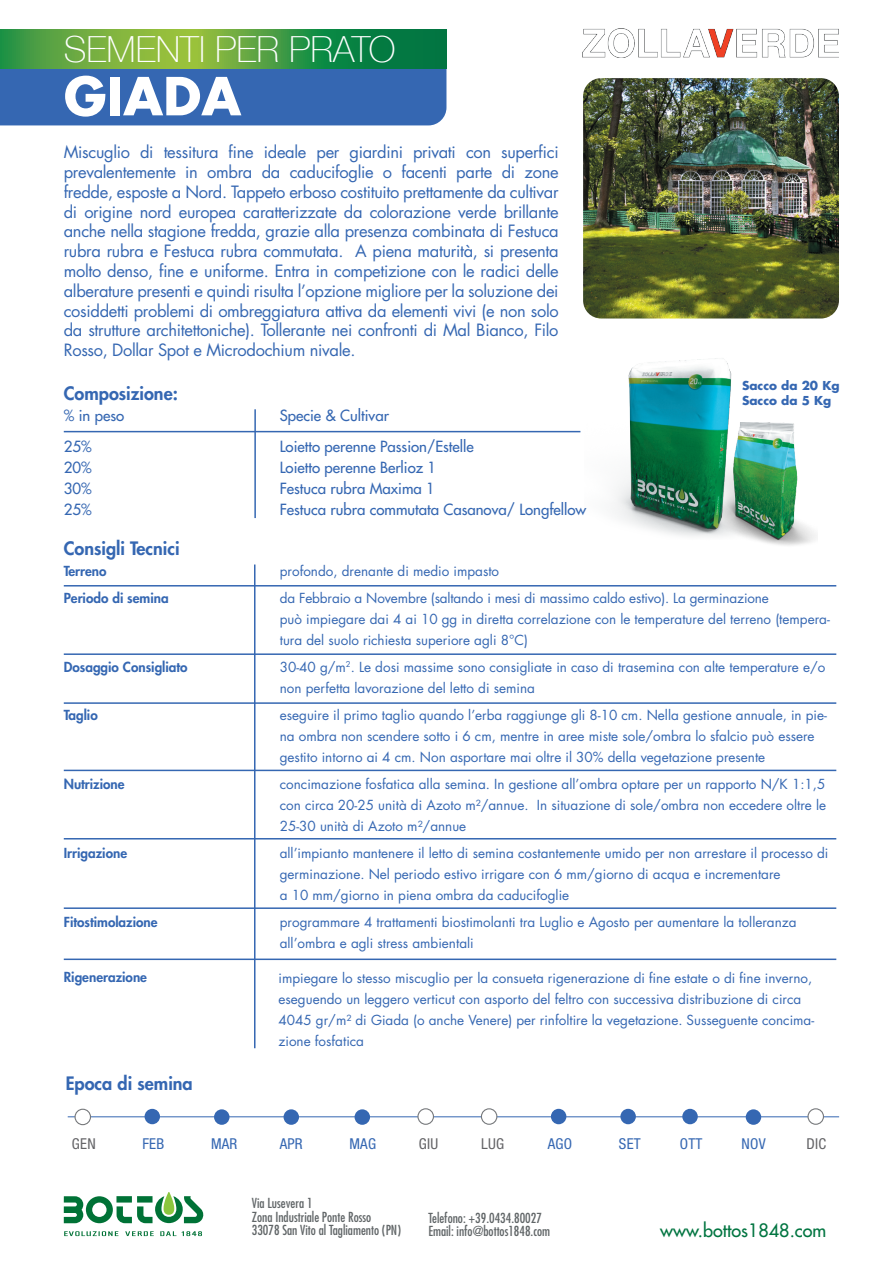
<style>
.page{position:relative;width:893px;height:1263px;background:#fff}
.page>*{position:absolute;margin:0;border:0;box-sizing:border-box;transform-origin:0 0}
.t1{font:700 51px "Futura Std";color:#fff}
.t2{font:100 36px "Helvetica Neue";color:#fff}
.t3{font:800 18px "Futura Std";color:#3567b2}
.t4{font:500 18px "Futura Std";color:#027541}
.t5{font:16.5px/19.8px "Futura Std";letter-spacing:-.02em;color:#3567b2;text-align:justify}
.t6{font:500 15px "Futura Std";color:#3567b2}
.t7{font:condensed 15px "Helvetica Neue LT Std";letter-spacing:.02em;color:#3567b2}
.t8{font:condensed 15px "Helvetica Neue LT Std";letter-spacing:.02em;color:#636366}
.t9{font:13.5px/21px "Futura Std";color:#3567b2}
.t10{font:condensed 13.5px "Futura Std";color:#606567}
.t11{font:800 13.5px "Futura Std";color:#3567b2}
.t12{font:700 12px "Futura Std";color:#3567b2}
</style>
<div class="page">
<div style="left:0;top:68px;width:446px;height:57px;background:#3567b2"></div>
<svg style="left:0;top:30px;width:446px;height:38px;background:#4b9d41"></svg>
<svg style="left:64px;top:1231px;width:54px;height:5px"></svg>
<svg style="left:125px;top:1231px;width:29px;height:5px"></svg>
<svg style="left:160px;top:1231px;width:42px;height:5px"></svg>
<svg style="left:64px;top:1192px;width:140px;height:31px"></svg>
<hr style="left:254px;top:409px;width:2px;height:109px;background:#3567b2">
<hr style="left:64px;top:431px;width:516px;height:1px;background:#3567b2">
<hr style="left:254px;top:564px;width:1px;height:484px;background:#3567b2">
<hr style="left:64px;top:585px;width:772px;height:1px;background:#3567b2">
<hr style="left:64px;top:653px;width:772px;height:2px;background:#3567b2">
<hr style="left:64px;top:702px;width:772px;height:2px;background:#3567b2">
<hr style="left:64px;top:770px;width:772px;height:1px;background:#3567b2">
<hr style="left:64px;top:838px;width:772px;height:1px;background:#3567b2">
<hr style="left:64px;top:907px;width:772px;height:2px;background:#3567b2">
<hr style="left:64px;top:958px;width:772px;height:2px;background:#3567b2">
<hr style="left:68px;top:1116px;width:771px;height:1px;background:#3567b2">
<div style="left:75px;top:1109px;width:15px;height:16px;background:#fff;border-radius:50%"></div>
<div style="left:75px;top:1109px;width:16px;height:16px;border:1px solid #76787b;border-radius:50%"></div>
<div style="left:145px;top:1109px;width:15px;height:15px;background:#3567b2;border-radius:50%"></div>
<div style="left:214px;top:1109px;width:15px;height:16px;background:#3567b2;border-radius:50%"></div>
<div style="left:284px;top:1109px;width:15px;height:16px;background:#3567b2;border-radius:50%"></div>
<div style="left:355px;top:1109px;width:15px;height:16px;background:#3567b2;border-radius:50%"></div>
<div style="left:418px;top:1109px;width:15px;height:15px;background:#fff;border-radius:50%"></div>
<div style="left:417px;top:1108px;width:17px;height:17px;border:1px solid #76787b;border-radius:50%"></div>
<div style="left:481px;top:1109px;width:16px;height:15px;background:#fff;border-radius:50%"></div>
<div style="left:481px;top:1108px;width:16px;height:17px;border:1px solid #76787b;border-radius:50%"></div>
<div style="left:551px;top:1109px;width:15px;height:15px;background:#3567b2;border-radius:50%"></div>
<div style="left:620px;top:1109px;width:16px;height:15px;background:#3567b2;border-radius:50%"></div>
<div style="left:682px;top:1109px;width:16px;height:15px;background:#3567b2;border-radius:50%"></div>
<div style="left:808px;top:1109px;width:15px;height:15px;background:#fff;border-radius:50%"></div>
<div style="left:807px;top:1108px;width:17px;height:17px;border:1px solid #76787b;border-radius:50%"></div>
<div style="left:746px;top:1109px;width:15px;height:16px;background:#3567b2;border-radius:50%"></div>
<img style="left:583px;top:78px;width:256px;height:240px">
<img style="left:583px;top:29px;width:256px;height:29px">
<img style="left:613px;top:358px;width:146px;height:178px">
<img style="left:703px;top:423px;width:114px;height:123px">
<p class="t2" style="left:64px;top:22px;width:333px">SEMENTI PER PRATO</p>
<p class="t1" style="left:64px;top:62px;width:179px">GIADA</p>
<p class="t5" style="left:64px;top:142px;width:496px">Miscuglio di tessitura fine ideale per giardini privati con superfici prevalentemente in ombra da caducifoglie o facenti parte di zone fredde, esposte a Nord. Tappeto erboso costituito prettamente da cultivar di origine nord europea caratterizzate da colorazione verde brillante anche nella stagione fredda, grazie alla presenza combinata di Festuca rubra rubra e Festuca rubra commutata. A piena maturità, si presenta molto denso, fine e uniforme. Entra in competizione con le radici delle alberature presenti e quindi risulta l’opzione migliore per la soluzione dei cosiddetti problemi di ombreggiatura attiva da elementi vivi (e non solo da strutture architettoniche). Tollerante nei confronti di Mal Bianco, Filo Rosso, Dollar Spot e Microdochium nivale.</p>
<p class="t12" style="left:742px;top:377px;width:99px">Sacco da 20 Kg</p>
<p class="t12" style="left:742px;top:392px;width:91px">Sacco da 5 Kg</p>
<p class="t3" style="left:64px;top:382px;width:116px">Composizione:</p>
<p class="t6" style="left:64px;top:406px;width:62px">% in peso</p>
<p class="t6" style="left:280px;top:406px;width:111px">Specie &amp; Cultivar</p>
<p class="t6" style="left:64px;top:437px;width:29px">25%</p>
<p class="t6" style="left:280px;top:437px;width:196px">Loietto perenne Passion/Estelle</p>
<p class="t6" style="left:64px;top:458px;width:29px">20%</p>
<p class="t6" style="left:280px;top:458px;width:158px">Loietto perenne Berlioz 1</p>
<p class="t6" style="left:64px;top:479px;width:29px">30%</p>
<p class="t6" style="left:280px;top:479px;width:157px">Festuca rubra Maxima 1</p>
<p class="t6" style="left:64px;top:500px;width:29px">25%</p>
<p class="t6" style="left:280px;top:500px;width:308px">Festuca rubra commutata Casanova/ Longfellow</p>
<p class="t3" style="left:64px;top:537px;width:117px">Consigli Tecnici</p>
<p class="t11" style="left:64px;top:562px;width:44px">Terreno</p>
<p class="t9" style="left:280px;top:561px;width:221px">profondo, drenante di medio impasto</p>
<p class="t11" style="left:64px;top:589px;width:106px">Periodo di semina</p>
<p class="t9" style="left:280px;top:588px;width:551px">da Febbraio a Novembre (saltando i mesi di massimo caldo estivo). La germinazione<br>può impiegare dai 4 ai 10 gg in diretta correlazione con le temperature del terreno (tempera&shy;tura del suolo richiesta superiore agli 8°C)</p>
<p class="t11" style="left:64px;top:658px;width:125px">Dosaggio Consigliato</p>
<p class="t9" style="left:280px;top:657px;width:547px">30-40 g/m<sup>2</sup>. Le dosi massime sono consigliate in caso di trasemina con alte temperature e/o non perfetta lavorazione del letto di semina</p>
<p class="t11" style="left:64px;top:706px;width:35px">Taglio</p>
<p class="t9" style="left:280px;top:705px;width:549px">eseguire il primo taglio quando l’erba raggiunge gli 8-10 cm. Nella gestione annuale, in pie&shy;na ombra non scendere sotto i 6 cm, mentre in aree miste sole/ombra lo sfalcio può essere gestito intorno ai 4 cm. Non asportare mai oltre il 30% della vegetazione presente</p>
<p class="t11" style="left:64px;top:775px;width:62px">Nutrizione</p>
<p class="t9" style="left:280px;top:774px;width:548px;text-align:justify">concimazione fosfatica alla semina. In gestione all’ombra optare per un rapporto N/K 1:1,5 con circa 20-25 unità di Azoto m²/annue. In situazione di sole/ombra non eccedere oltre le 25-30 unità di Azoto m²/annue</p>
<p class="t11" style="left:64px;top:844px;width:65px">Irrigazione</p>
<p class="t9" style="left:280px;top:843px;width:550px">all’impianto mantenere il letto di semina costantemente umido per non arrestare il processo di germinazione. Nel periodo estivo irrigare con 6 mm/giorno di acqua e incrementare<br>a 10 mm/giorno in piena ombra da caducifoglie</p>
<p class="t11" style="left:64px;top:913px;width:95px">Fitostimolazione</p>
<p class="t9" style="left:280px;top:912px;width:518px">programmare 4 trattamenti biostimolanti tra Luglio e Agosto per aumentare la tolleranza all’ombra e agli stress ambientali</p>
<p class="t11" style="left:64px;top:969px;width:85px">Rigenerazione</p>
<p class="t9" style="left:279px;top:967px;width:537px">impiegare lo stesso miscuglio per la consueta rigenerazione di fine estate o di fine inverno, eseguendo un leggero verticut con asporto del feltro con successiva distribuzione di circa 4045 gr/m² di Giada (o anche Venere) per rinfoltire la vegetazione. Susseguente concima&shy;zione fosfatica</p>
<p class="t3" style="left:66px;top:1072px;width:128px">Epoca di semina</p>
<p class="t8" style="left:72px;top:1135px;width:25px">GEN</p>
<p class="t7" style="left:142px;top:1135px;width:23px">FEB</p>
<p class="t7" style="left:211px;top:1135px;width:28px">MAR</p>
<p class="t7" style="left:280px;top:1135px;width:25px">APR</p>
<p class="t7" style="left:349px;top:1135px;width:28px">MAG</p>
<p class="t8" style="left:419px;top:1135px;width:21px">GIU</p>
<p class="t8" style="left:481px;top:1135px;width:25px">LUG</p>
<p class="t7" style="left:548px;top:1135px;width:26px">AGO</p>
<p class="t7" style="left:619px;top:1135px;width:23px">SET</p>
<p class="t7" style="left:680px;top:1135px;width:24px">OTT</p>
<p class="t7" style="left:741px;top:1135px;width:26px">NOV</p>
<p class="t8" style="left:806px;top:1135px;width:21px">DIC</p>
<p class="t10" style="left:252px;top:1195px;width:62px">Via Lusevera 1</p>
<p class="t10" style="left:252px;top:1208px;width:121px">Zona Industriale Ponte Rosso</p>
<p class="t10" style="left:252px;top:1222px;width:151px">33078 San Vito al Tagliamento (PN)</p>
<p class="t10" style="left:428px;top:1209px;width:115px">Telefono: +39.0434.80027</p>
<p class="t10" style="left:428px;top:1223px;width:123px">Email: info@bottos1848.com</p>
<p class="t4" style="left:660px;top:1218px;width:168px">www.bottos1848.com</p>
</div>
